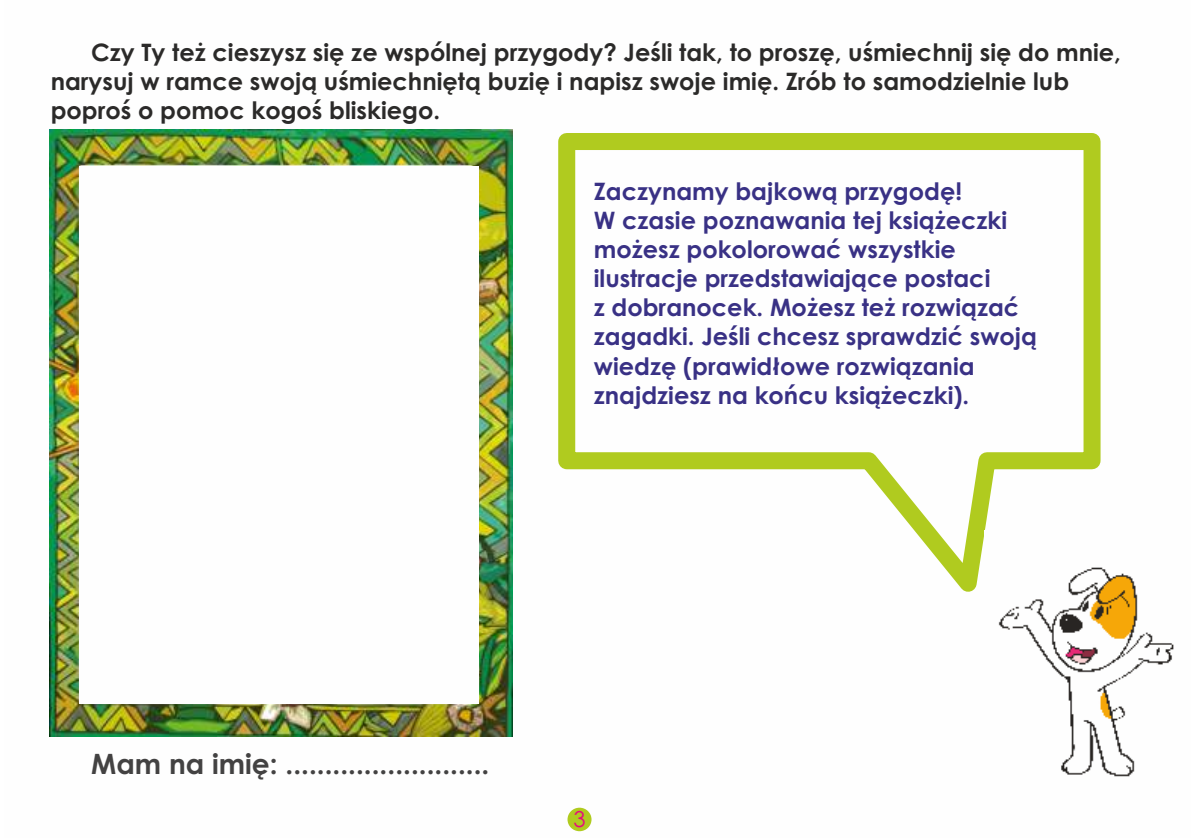
<style>
.page{position:relative;width:1191px;height:840px;background:#fff}
.page>*{position:absolute;margin:0;border:0;box-sizing:border-box;transform-origin:0 0}
.t1{font:700 28px "Century Gothic";color:#434242}
.t2{font:700 24px/29px "Century Gothic";color:#393185}
.t3{font:700 24px/29px "Century Gothic";color:#2b2a29}
.t4{font:22px "Century Gothic";color:#e5097f}
</style>
<div class="page">
<div style="left:567px;top:807px;width:24px;height:23px;background:#b0cb1f;border-radius:50%"></div>
<img style="left:49px;top:129px;width:464px;height:607px">
<div style="left:79px;top:166px;width:400px;height:536px;background:#fefefe"></div>
<svg style="left:558px;top:133px;width:543px;height:459px"></svg>
<img style="left:984px;top:530px;width:190px;height:247px">
<p class="t3" style="left:51px;top:40px;width:1071px;text-indent:40px">Czy Ty też cieszysz się ze wspólnej przygody? Jeśli tak, to proszę, uśmiechnij się do mnie, narysuj w ramce swoją uśmiechniętą buzię i napisz swoje imię. Zrób to samodzielnie lub poproś o pomoc kogoś bliskiego.</p>
<p class="t2" style="left:594px;top:179px;width:445px">Zaczynamy bajkową przygodę!<br>W czasie poznawania tej książeczki możesz pokolorować wszystkie ilustracje przedstawiające postaci<br>z dobranocek. Możesz też rozwiązać zagadki. Jeśli chcesz sprawdzić swoją wiedzę (prawidłowe rozwiązania znajdziesz na końcu książeczki).</p>
<p class="t1" style="left:91px;top:752px;width:400px">Mam na imię: ..........................</p>
<p class="t4" style="left:573px;top:810px;width:14px">3</p>
</div>
